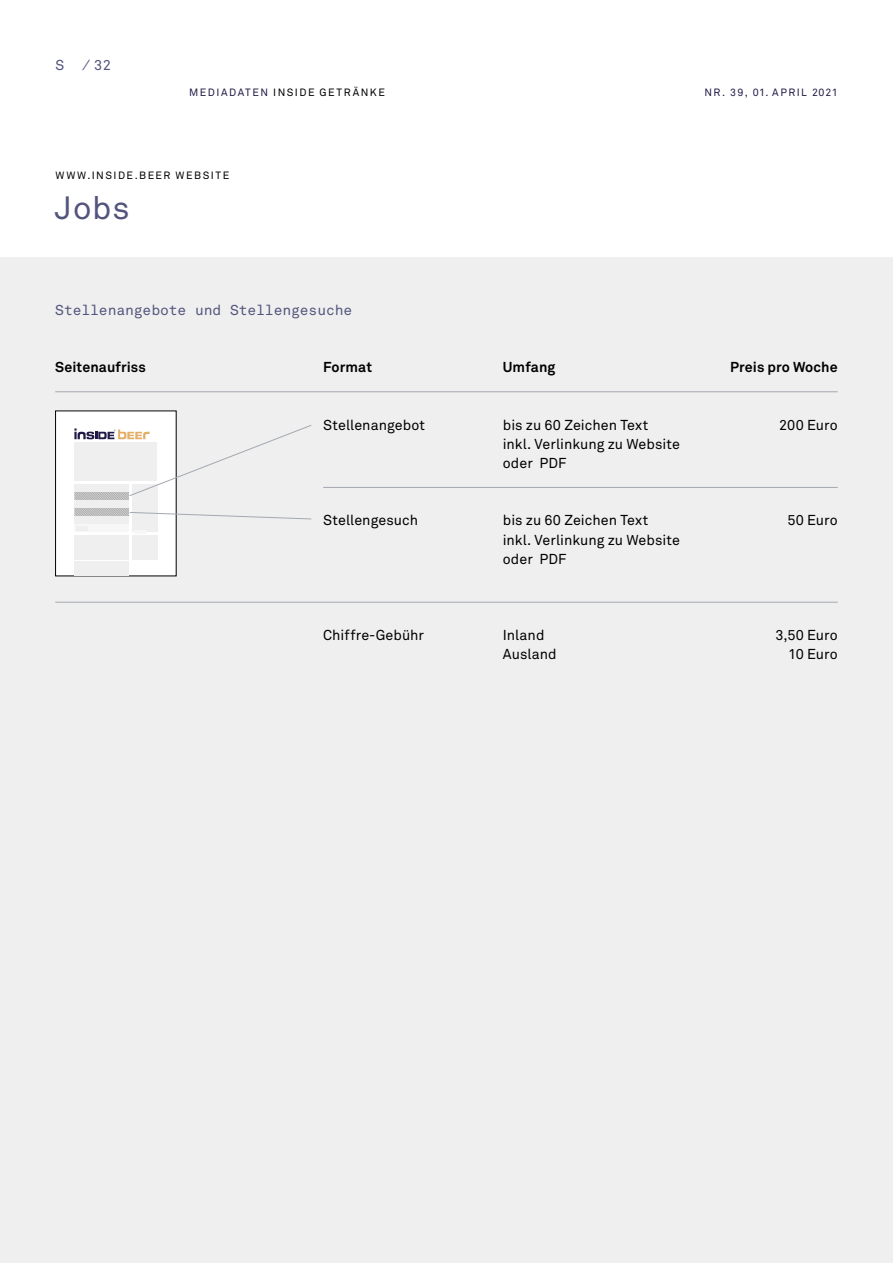
<style>
.page{position:relative;width:893px;height:1263px;background:#fff}
.page>*{position:absolute;margin:0;border:0;box-sizing:border-box;transform-origin:0 0}
.t1{font:31.8px "Akkurat Mono Pro";color:#52547d}
.t2{font:14.25px/19px "Akkurat Pro";letter-spacing:.005em;color:#000}
.t3{font:700 14.25px "Akkurat Pro";letter-spacing:.005em;color:#000}
.t4{font:14.25px "Akkurat Mono Pro";letter-spacing:-.005em;color:#52547d}
.t5{font:10.5px "Akkurat Pro";letter-spacing:.14em;color:#000}
.t6{font:10.5px "Akkurat Pro";letter-spacing:.13em;color:#211a46}
.s1{color:#211a46}
</style>
<div class="page">
<div style="left:0;top:258px;width:893px;height:1005px;background:#efefef"></div>
<hr style="left:55px;top:391px;width:783px;height:1px;background:#a3a8b1">
<hr style="left:55px;top:602px;width:783px;height:1px;background:#a3a8b1">
<hr style="left:323px;top:487px;width:515px;height:1px;background:#a3a8b1">
<div style="left:56px;top:411px;width:120px;height:165px;background:#fff"></div>
<div style="left:55px;top:411px;width:121px;height:165px;border:1px solid #000"></div>
<div style="left:74px;top:561px;width:55px;height:14px;background:#efefef"></div>
<div style="left:74px;top:536px;width:55px;height:24px;background:#efefef"></div>
<div style="left:132px;top:484px;width:25px;height:24px;background:#efefef"></div>
<div style="left:132px;top:510px;width:25px;height:22px;background:#efefef"></div>
<hr style="left:134px;top:530px;width:12px;height:4px;background:#f7f7f7">
<div style="left:132px;top:536px;width:25px;height:24px;background:#efefef"></div>
<div style="left:74px;top:500px;width:55px;height:7px;background:#efefef"></div>
<div style="left:74px;top:516px;width:55px;height:8px;background:#efefef"></div>
<div style="left:74px;top:525px;width:55px;height:7px;background:#f7f7f7"></div>
<hr style="left:76px;top:526px;width:12px;height:4px;background:#efefef">
<svg style="left:74px;top:508px;width:238px;height:11px"></svg>
<svg style="left:74px;top:425px;width:238px;height:74px"></svg>
<p class="t4" style="left:56px;top:57px;width:57px">S / 32</p>
<p class="t5" style="left:189px;top:86px;width:197px"><span class="s1">MEDIADATEN</span> INSIDE GETRÄNKE</p>
<p class="t6" style="left:704px;top:86px;width:135px">NR. 39, 01. APRIL 2021</p>
<p class="t5" style="left:55px;top:169px;width:175px">WWW.INSIDE.BEER WEBSITE</p>
<h1 class="t1" style="left:53px;top:189px;width:79px">Jobs</h1>
<p class="t4" style="left:55px;top:302px;width:299px">Stellenangebote und Stellengesuche</p>
<p class="t3" style="left:55px;top:359px;width:92px">Seitenaufriss</p>
<p class="t3" style="left:730px;top:359px;width:109px">Preis pro Woche</p>
<p class="t3" style="left:503px;top:359px;width:54px">Umfang</p>
<p class="t3" style="left:323px;top:359px;width:50px">Format</p>
<p class="t2" style="left:323px;top:415px;width:103px">Stellenangebot</p>
<p class="t2" style="left:503px;top:415px;width:179px">bis zu 60 Zeichen Text inkl. Verlinkung zu Website oder PDF</p>
<p class="t2" style="left:779px;top:415px;width:60px">200 Euro</p>
<p class="t2" style="left:323px;top:511px;width:97px">Stellengesuch</p>
<p class="t2" style="left:503px;top:511px;width:179px">bis zu 60 Zeichen Text inkl. Verlinkung zu Website oder PDF</p>
<p class="t2" style="left:787px;top:511px;width:52px">50 Euro</p>
<p class="t2" style="left:323px;top:626px;width:102px">Chiffre-Gebühr</p>
<p class="t2" style="left:503px;top:626px;width:55px">Inland<br>Ausland</p>
<p class="t2" style="left:775px;top:626px;width:64px;text-align:right">3,50 Euro<br>10 Euro</p>
</div>
